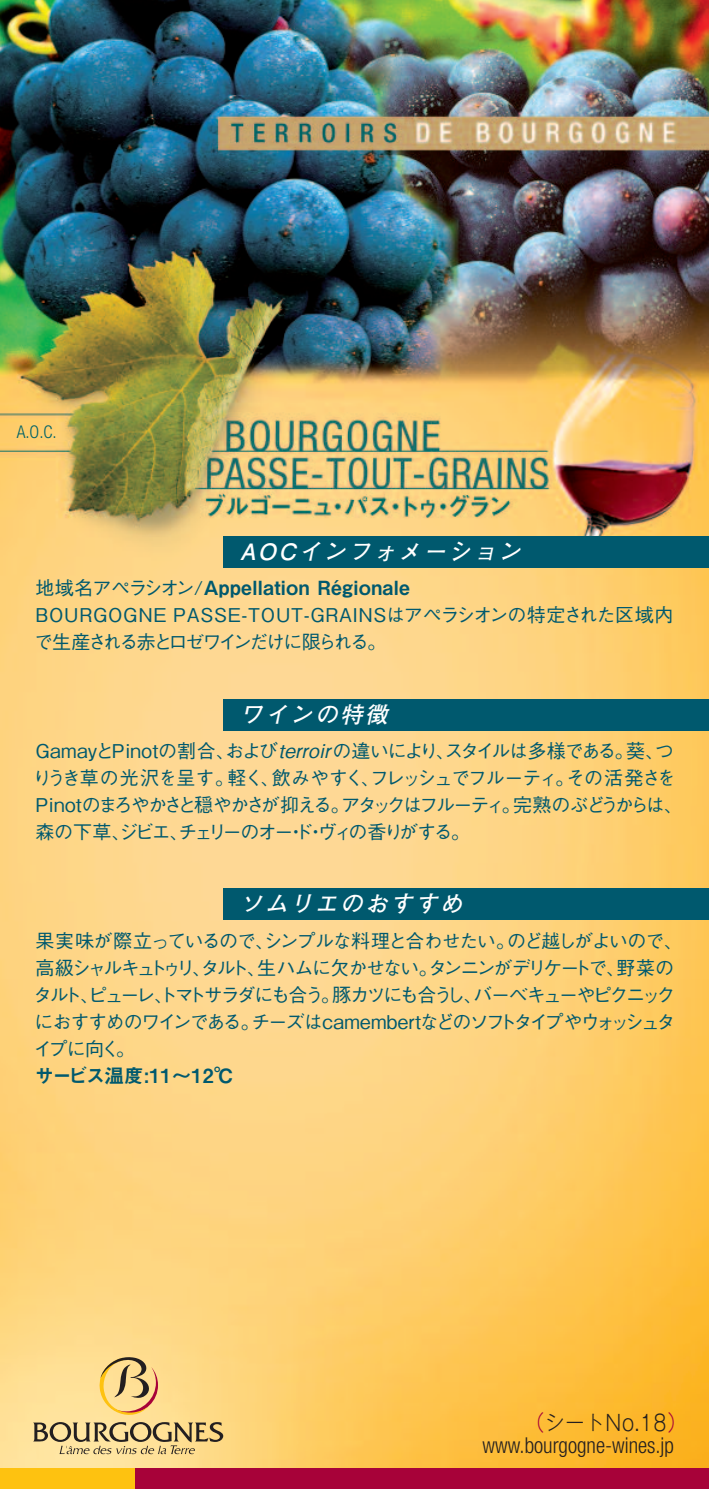
<style>
.page{position:relative;width:709px;height:1489px;background:#fff}
.page>*{position:absolute;margin:0;border:0;box-sizing:border-box;transform-origin:0 0}
.t1{font:italic 700 22.5px "Futo Go B101 Pro";color:#fff}
.t2{font:22.5px "Got MB101 Std Lig KS";color:#231f20;scale:.9 1}
.t3{font:300 condensed 22px "Helvetica Neue";color:#231f20}
.t4{font:19.5px "Midashi Go Pro MB31";letter-spacing:.015em;color:#00596e}
.t5{font:19.5px "Midashi Go Pro MB31";letter-spacing:-.05em;color:#00596e}
.t6{font:500 19px/27px "Gothic BBB Pro";letter-spacing:-.09em;color:#00596e}
.t7{font:500 19px/27px "Gothic BBB Pro";letter-spacing:-.03em;color:#00596e}
.t8{font:300 condensed 17.5px "Helvetica Neue";color:#006268}
.s1{font-family:"Gothic BBB Pro";font-weight:500;font-size:19px}
.s2{font-style:italic}
.s3{color:#a70239}
</style>
<div class="page">
<img style="left:0;top:0;width:709px;height:1467px">
<div style="left:223px;top:536px;width:486px;height:31px;background:#00596e"></div>
<div style="left:223px;top:699px;width:486px;height:31px;background:#00596e"></div>
<div style="left:223px;top:888px;width:486px;height:31px;background:#00596e"></div>
<div style="left:0;top:1467px;width:578px;height:21px;background:#fec210"></div>
<div style="left:135px;top:1467px;width:574px;height:21px;background:#a70239"></div>
<svg style="left:33px;top:1356px;width:190px;height:97px;background:#e6c884"></svg>
<p class="t8" style="left:17px;top:425px;width:42px">A.O.C.</p>
<p class="t1" style="left:240px;top:533px;width:289px">AOCインフォメーション</p>
<p class="t4" style="left:35px;top:572px;width:376px"><span class="s1">地域名アペラシオン/</span>Appellation Régionale</p>
<p class="t7" style="left:34px;top:599px;width:641px">BOURGOGNE PASSE-TOUT-GRAINSはアペラシオンの特定された区域内で生産される赤とロゼワインだけに限られる。</p>
<p class="t1" style="left:240px;top:696px;width:155px">ワインの特徴</p>
<p class="t6" style="left:33px;top:734px;width:652px">GamayとPinotの割合、および<span class="s2">terroir</span>の違いにより、スタイルは多様である。葵、つりうき草の光沢を呈す。軽く、飲みやすく、フレッシュでフルーティ。その活発さをPinotのまろやかさと穏やかさが抑える。アタックはフルーティ。完熟のぶどうからは、森の下草、ジビエ、チェリーのオー・ド・ヴィの香りがする。</p>
<p class="t1" style="left:240px;top:885px;width:230px">ソムリエのおすすめ</p>
<p class="t6" style="left:33px;top:925px;width:651px">果実味が際立っているので、シンプルな料理と合わせたい。のど越しがよいので、高級シャルキュトゥリ、タルト、生ハムに欠かせない。タンニンがデリケートで、野菜のタルト、ピューレ、トマトサラダにも合う。豚カツにも合うし、バーベキューやピクニックにおすすめのワインである。チーズはcamembertなどのソフトタイプやウォッシュタイプに向く。</p>
<p class="t5" style="left:35px;top:1060px;width:200px">サービス温度:11～12℃</p>
<p class="t2" style="left:524px;top:1404px;width:183px"><span class="s3">（</span>シートNo.18<span class="s3">）</span></p>
<p class="t3" style="left:482px;top:1437px;width:193px">www.bourgogne-wines.jp</p>
</div>
